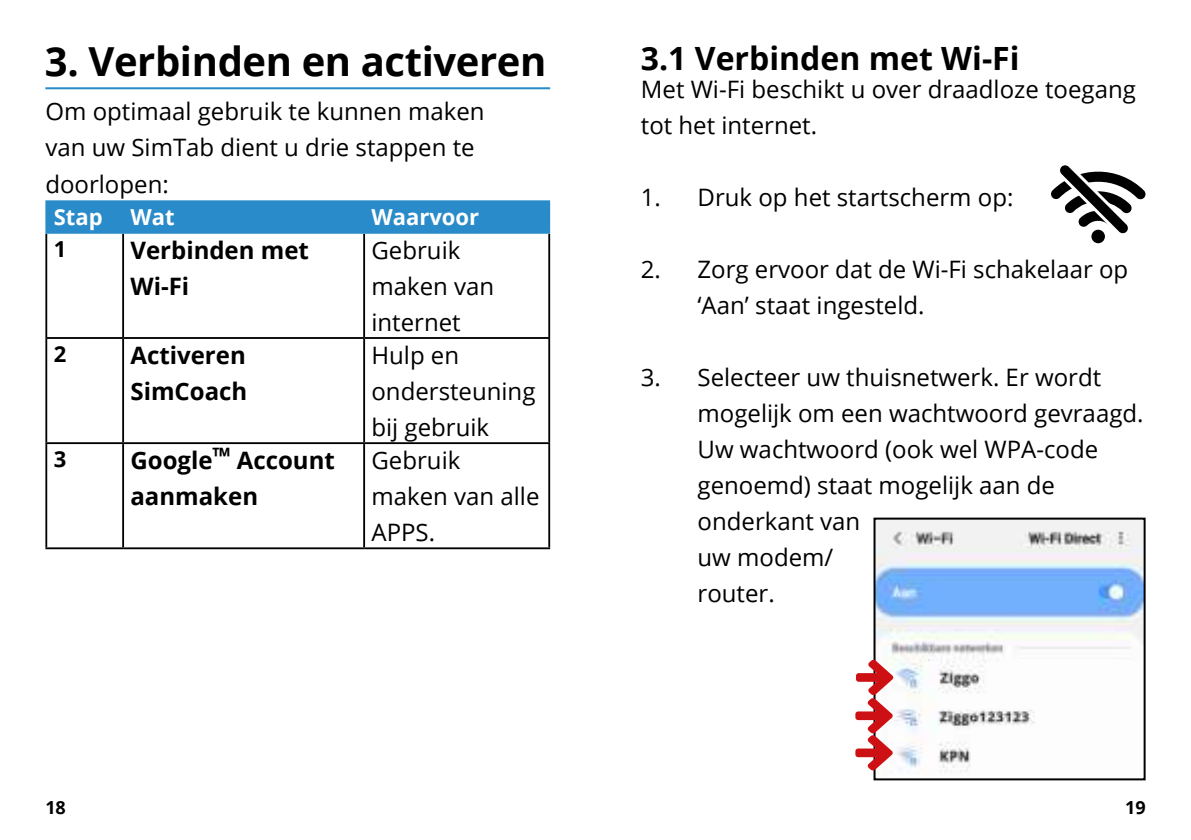
<style>
.page{position:relative;width:1191px;height:840px;background:#fff}
.page>*{position:absolute;margin:0;border:0;box-sizing:border-box;transform-origin:0 0}
.t1{font:700 40px "Open Sans";letter-spacing:-.01em;color:#000}
.t2{font:700 32px "Open Sans";color:#000}
.t3{font:24px/36px "Open Sans";color:#000}
.t4{font:700 24px/36px "Open Sans";color:#000}
.t5{font:700 22px "Open Sans";color:#fff}
.t6{font:700 22px "Open Sans";color:#000}
.t7{font:700 18px "Open Sans";color:#000}
</style>
<div class="page">
<hr style="left:45px;top:87px;width:505px;height:2px;background:#258bc9">
<div style="left:47px;top:202px;width:501px;height:30px;background:#298bc9"></div>
<hr style="left:122px;top:233px;width:2px;height:104px;background:#000">
<hr style="left:45px;top:233px;width:2px;height:104px;background:#000">
<hr style="left:363px;top:233px;width:2px;height:104px;background:#000">
<hr style="left:548px;top:233px;width:2px;height:104px;background:#000">
<hr style="left:45px;top:337px;width:78px;height:2px;background:#000">
<hr style="left:45px;top:339px;width:2px;height:103px;background:#000">
<hr style="left:123px;top:337px;width:241px;height:2px;background:#000">
<hr style="left:122px;top:339px;width:2px;height:103px;background:#000">
<hr style="left:364px;top:337px;width:186px;height:2px;background:#000">
<hr style="left:363px;top:339px;width:2px;height:103px;background:#000">
<hr style="left:548px;top:339px;width:2px;height:103px;background:#000">
<hr style="left:45px;top:442px;width:78px;height:2px;background:#000">
<hr style="left:45px;top:444px;width:2px;height:103px;background:#000">
<hr style="left:123px;top:442px;width:241px;height:2px;background:#000">
<hr style="left:122px;top:444px;width:2px;height:103px;background:#000">
<hr style="left:364px;top:442px;width:186px;height:2px;background:#000">
<hr style="left:363px;top:444px;width:2px;height:103px;background:#000">
<hr style="left:548px;top:444px;width:2px;height:103px;background:#000">
<hr style="left:45px;top:547px;width:78px;height:2px;background:#000">
<hr style="left:123px;top:547px;width:241px;height:2px;background:#000">
<hr style="left:364px;top:547px;width:186px;height:2px;background:#000">
<hr style="left:45px;top:200px;width:78px;height:2px;background:#298bc9">
<hr style="left:45px;top:202px;width:2px;height:30px;background:#298bc9">
<hr style="left:45px;top:232px;width:78px;height:1px;background:#298bc9">
<hr style="left:123px;top:200px;width:241px;height:2px;background:#298bc9">
<hr style="left:122px;top:202px;width:2px;height:30px;background:#298bc9">
<hr style="left:364px;top:200px;width:186px;height:2px;background:#298bc9">
<hr style="left:363px;top:202px;width:2px;height:30px;background:#298bc9">
<hr style="left:548px;top:202px;width:2px;height:30px;background:#298bc9">
<hr style="left:123px;top:232px;width:241px;height:1px;background:#298bc9">
<hr style="left:364px;top:232px;width:186px;height:1px;background:#298bc9">
<div style="left:1091px;top:229px;width:14px;height:14px;background:#000;border-radius:50%"></div>
<svg style="left:1051px;top:165px;width:94px;height:72px"></svg>
<img style="left:876px;top:520px;width:266px;height:252px">
<div style="left:873px;top:517px;width:272px;height:263px;border:2px solid #000"></div>
<svg style="left:855px;top:659px;width:38px;height:111px"></svg>
<h1 class="t1" style="left:45px;top:45px;width:503px">3. Verbinden en activeren</h1>
<p class="t3" style="left:45px;top:96px;width:440px">Om optimaal gebruik te kunnen maken van uw SimTab dient u drie stappen te doorlopen:</p>
<p class="t5" style="left:54px;top:208px;width:50px">Stap</p>
<p class="t5" style="left:130px;top:208px;width:46px">Wat</p>
<p class="t5" style="left:371px;top:208px;width:109px">Waarvoor</p>
<p class="t6" style="left:54px;top:240px;width:14px">1</p>
<p class="t4" style="left:130px;top:234px;width:180px">Verbinden met<br>Wi-Fi</p>
<p class="t3" style="left:371px;top:234px;width:124px">Gebruik maken van internet</p>
<p class="t6" style="left:54px;top:345px;width:14px">2</p>
<p class="t4" style="left:130px;top:339px;width:118px">Activeren<br>SimCoach</p>
<p class="t3" style="left:371px;top:339px;width:166px">Hulp en ondersteuning bij gebruik</p>
<p class="t6" style="left:54px;top:450px;width:14px">3</p>
<p class="t4" style="left:130px;top:444px;width:206px">Google™ Account aanmaken</p>
<p class="t3" style="left:371px;top:444px;width:169px">Gebruik maken van alle<br>APPS.</p>
<h2 class="t2" style="left:641px;top:45px;width:380px">3.1 Verbinden met Wi-Fi</h2>
<p class="t3" style="left:641px;top:73px;width:496px">Met Wi-Fi beschikt u over draadloze toegang tot het internet.</p>
<p class="t3" style="left:641px;top:181px;width:374px">1. Druk op het startscherm op:</p>
<p class="t3" style="left:697px;top:253px;width:432px;text-indent:-57px">2. Zorg ervoor dat de Wi-Fi schakelaar op ‘Aan’ staat ingesteld.</p>
<p class="t3" style="left:697px;top:361px;width:447px;text-indent:-57px">3. Selecteer uw thuisnetwerk. Er wordt mogelijk om een wachtwoord gevraagd.<br>Uw wachtwoord (ook wel WPA-code genoemd) staat mogelijk aan de onderkant van<br>uw modem/<br>router.</p>
<p class="t7" style="left:45px;top:800px;width:22px">18</p>
<p class="t7" style="left:1125px;top:800px;width:22px">19</p>
</div>
